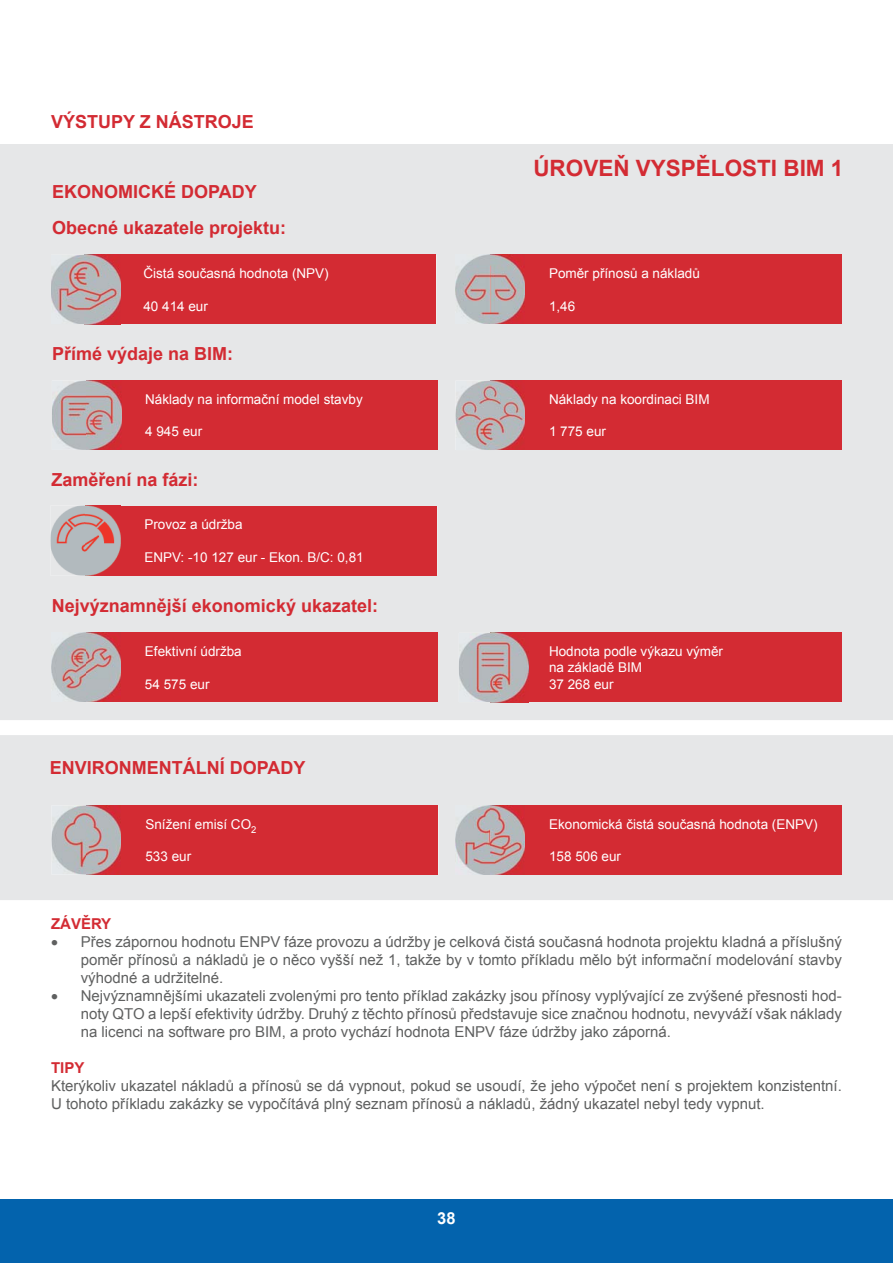
<style>
.page{position:relative;width:893px;height:1263px;background:#fff}
.page>*{position:absolute;margin:0;border:0;box-sizing:border-box;transform-origin:0 0}
.t1{font:700 22.5px "Arial";color:#d32b33}
.t2{font:700 18px "Arial";color:#d32b33}
.t3{font:700 16.5px "Arial";color:#fff}
.t4{font:15px/18px "Arial";color:#5f6060;text-align:justify}
.t5{font:700 15px "Arial";color:#d32b33}
.t6{font:13.5px/16.2px "Arial";color:#fff}
</style>
<div class="page">
<div style="left:0;top:1199px;width:893px;height:64px;background:#0363ad"></div>
<div style="left:0;top:144px;width:893px;height:576px;background:#e6e7e8"></div>
<div style="left:0;top:735px;width:893px;height:165px;background:#e6e7e8"></div>
<div style="left:85px;top:255px;width:351px;height:69px;background:#d32b33"></div>
<div style="left:87px;top:805px;width:351px;height:69px;background:#d32b33"></div>
<div style="left:86px;top:380px;width:352px;height:70px;background:#d32b33"></div>
<div style="left:86px;top:506px;width:351px;height:69px;background:#d32b33"></div>
<div style="left:86px;top:633px;width:352px;height:69px;background:#d32b33"></div>
<div style="left:490px;top:255px;width:352px;height:69px;background:#d32b33"></div>
<div style="left:490px;top:806px;width:352px;height:69px;background:#d32b33"></div>
<div style="left:490px;top:381px;width:352px;height:69px;background:#d32b33"></div>
<div style="left:490px;top:633px;width:352px;height:69px;background:#d32b33"></div>
<img style="left:52px;top:633px;width:69px;height:69px">
<img style="left:52px;top:380px;width:34px;height:70px">
<img style="left:86px;top:380px;width:35px;height:70px">
<img style="left:50px;top:505px;width:71px;height:71px">
<img style="left:86px;top:506px;width:35px;height:69px">
<img style="left:51px;top:255px;width:34px;height:69px">
<img style="left:85px;top:255px;width:35px;height:69px">
<img style="left:455px;top:255px;width:70px;height:69px">
<img style="left:455px;top:381px;width:35px;height:69px">
<img style="left:490px;top:381px;width:35px;height:69px">
<img style="left:459px;top:633px;width:31px;height:69px">
<img style="left:490px;top:633px;width:38px;height:69px">
<img style="left:52px;top:805px;width:35px;height:69px">
<img style="left:87px;top:805px;width:34px;height:69px">
<img style="left:456px;top:806px;width:69px;height:69px">
<p class="t2" style="left:51px;top:112px;width:204px">VÝSTUPY Z NÁSTROJE</p>
<p class="t2" style="left:52px;top:182px;width:206px">EKONOMICKÉ DOPADY</p>
<p class="t2" style="left:52px;top:218px;width:236px">Obecné ukazatele projektu:</p>
<p class="t6" style="left:143px;top:265px;width:187px">Čistá současná hodnota (NPV)</p>
<p class="t6" style="left:143px;top:298px;width:66px">40 414 eur</p>
<p class="t2" style="left:52px;top:344px;width:183px">Přímé výdaje na BIM:</p>
<p class="t6" style="left:145px;top:391px;width:219px">Náklady na informační model stavby</p>
<p class="t6" style="left:145px;top:423px;width:59px">4 945 eur</p>
<p class="t2" style="left:51px;top:469px;width:149px">Zaměření na fázi:</p>
<p class="t6" style="left:144px;top:516px;width:100px">Provoz a údržba</p>
<p class="t6" style="left:144px;top:549px;width:221px">ENPV: -10 127 eur - Ekon. B/C: 0,81</p>
<p class="t2" style="left:52px;top:596px;width:328px">Nejvýznamnější ekonomický ukazatel:</p>
<p class="t6" style="left:145px;top:643px;width:98px">Efektivní údržba</p>
<p class="t6" style="left:145px;top:676px;width:66px">54 575 eur</p>
<p class="t2" style="left:50px;top:758px;width:257px">ENVIRONMENTÁLNÍ DOPADY</p>
<p class="t6" style="left:145px;top:816px;width:113px">Snížení emisí CO<sub>2</sub></p>
<p class="t6" style="left:145px;top:848px;width:47px">533 eur</p>
<h1 class="t1" style="left:533px;top:155px;width:312px">ÚROVEŇ VYSPĚLOSTI BIM 1</h1>
<p class="t6" style="left:549px;top:265px;width:152px">Poměr přínosů a nákladů</p>
<p class="t6" style="left:549px;top:298px;width:28px">1,46</p>
<p class="t6" style="left:549px;top:391px;width:162px">Náklady na koordinaci BIM</p>
<p class="t6" style="left:549px;top:424px;width:59px">1 775 eur</p>
<p class="t6" style="left:549px;top:643px;width:176px">Hodnota podle výkazu výměr na základě BIM<br>37 268 eur</p>
<p class="t6" style="left:549px;top:816px;width:270px">Ekonomická čistá současná hodnota (ENPV)</p>
<p class="t6" style="left:549px;top:849px;width:74px">158 506 eur</p>
<p class="t5" style="left:51px;top:916px;width:62px">ZÁVĚRY</p>
<p class="t4" style="left:81px;top:933px;width:763px;text-indent:-30px">• Přes zápornou hodnotu ENPV fáze provozu a údržby je celková čistá současná hodnota projektu kladná a příslušný poměr přínosů a nákladů je o něco vyšší než 1, takže by v tomto příkladu mělo být informační modelování stavby výhodné a udržitelné.</p>
<p class="t4" style="left:81px;top:987px;width:763px;text-indent:-30px">• Nejvýznamnějšími ukazateli zvolenými pro tento příklad zakázky jsou přínosy vyplývající ze zvýšené přesnosti hod&shy;noty QTO a lepší efektivity údržby. Druhý z těchto přínosů představuje sice značnou hodnotu, nevyváží však náklady na licenci na software pro BIM, a proto vychází hodnota ENPV fáze údržby jako záporná.</p>
<p class="t5" style="left:51px;top:1060px;width:35px">TIPY</p>
<p class="t4" style="left:51px;top:1077px;width:792px">Kterýkoliv ukazatel nákladů a přínosů se dá vypnout, pokud se usoudí, že jeho výpočet není s projektem konzistentní.<br>U tohoto příkladu zakázky se vypočítává plný seznam přínosů a nákladů, žádný ukazatel nebyl tedy vypnut.</p>
<p class="t3" style="left:437px;top:1209px;width:20px">38</p>
</div>
